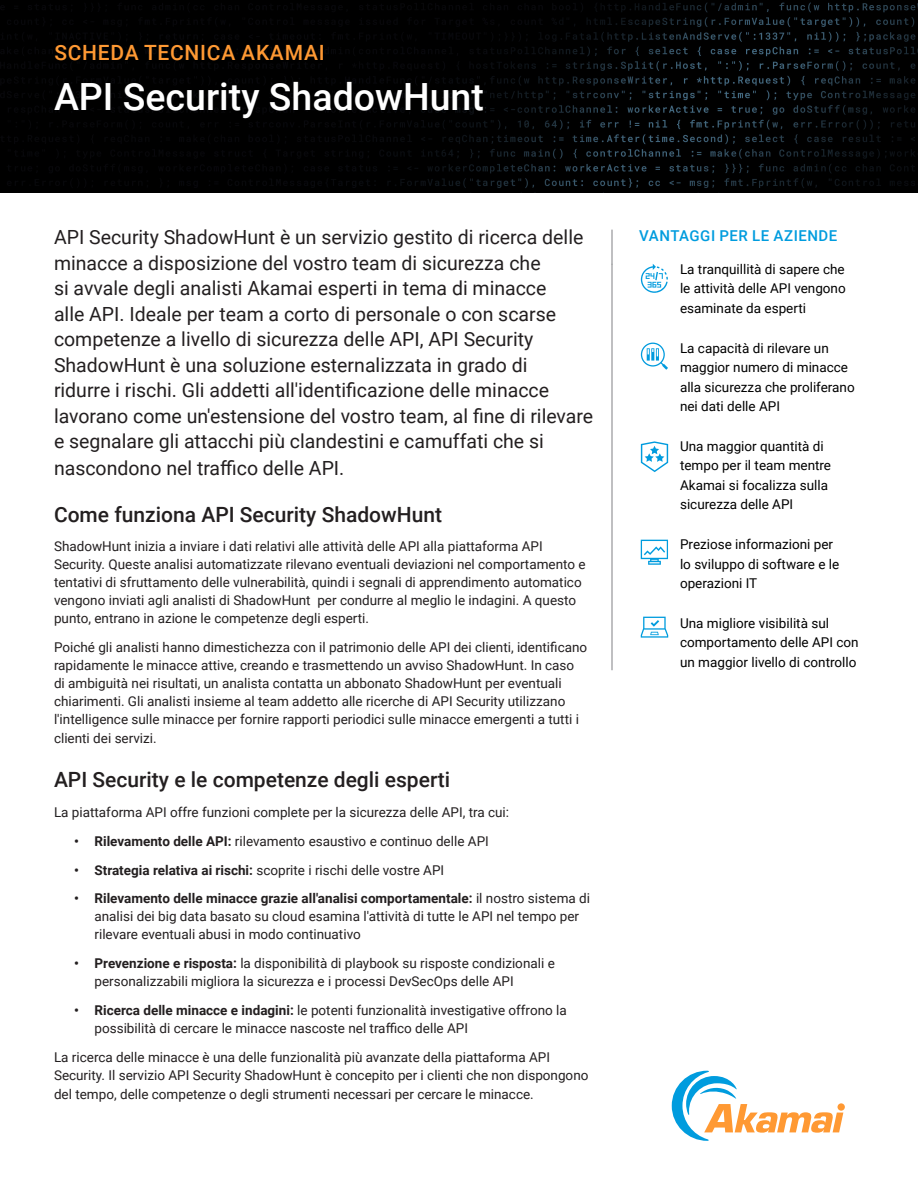
<style>
.page{position:relative;width:918px;height:1188px;background:#fff}
.page>*{position:absolute;margin:0;border:0;box-sizing:border-box;transform-origin:0 0}
.t1{font:500 37.5px "Roboto";color:#fff}
.t2{font:500 21px "Roboto";color:#231f20}
.Preheader{font:500 21px "Roboto";letter-spacing:.035em;color:#f93}
.Intro_Paragraph{font:19.5px/25.7px "Roboto";color:#231f20}
.Benefits_header{font:500 15px "Roboto";letter-spacing:.035em;color:#009cde}
.t3{font:13.5px/18px "Roboto";color:#231f20}
.Benefits_body_copy{font:13.5px/19.5px "Roboto";color:#000}
.s1{font-weight:700}
</style>
<div class="page">
<img style="left:0;top:0;width:918px;height:192px">
<svg style="left:672px;top:1071px;width:171px;height:70px"></svg>
<hr style="left:611px;top:230px;width:2px;height:35px;background:#aaabad">
<hr style="left:611px;top:264px;width:2px;height:406px;background:#aaabad">
<svg style="left:641px;top:441px;width:27px;height:31px"></svg>
<svg style="left:641px;top:540px;width:27px;height:25px"></svg>
<svg style="left:641px;top:264px;width:27px;height:29px"></svg>
<svg style="left:641px;top:343px;width:27px;height:27px"></svg>
<svg style="left:641px;top:617px;width:27px;height:21px"></svg>
<p class="Preheader" style="left:54px;top:38px;width:272px">SCHEDA TECNICA AKAMAI</p>
<p class="t1" style="left:54px;top:71px;width:431px">API Security ShadowHunt</p>
<p class="Intro_Paragraph" style="left:54px;top:224px;width:541px">API Security ShadowHunt è un servizio gestito di ricerca delle minacce a disposizione del vostro team di sicurezza che<br>si avvale degli analisti Akamai esperti in tema di minacce<br>alle API. Ideale per team a corto di personale o con scarse competenze a livello di sicurezza delle API, API Security ShadowHunt è una soluzione esternalizzata in grado di<br>ridurre i rischi. Gli addetti all'identificazione delle minacce lavorano come un'estensione del vostro team, al fine di rilevare e segnalare gli attacchi più clandestini e camuffati che si nascondono nel traffico delle API.</p>
<h1 class="t2" style="left:54px;top:500px;width:390px">Come funziona API Security ShadowHunt</h1>
<p class="t3" style="left:54px;top:537px;width:533px">ShadowHunt inizia a inviare i dati relativi alle attività delle API alla piattaforma API Security. Queste analisi automatizzate rilevano eventuali deviazioni nel comportamento e tentativi di sfruttamento delle vulnerabilità, quindi i segnali di apprendimento automatico vengono inviati agli analisti di ShadowHunt per condurre al meglio le indagini. A questo punto, entrano in azione le competenze degli esperti.</p>
<p class="t3" style="left:54px;top:637px;width:535px">Poiché gli analisti hanno dimestichezza con il patrimonio delle API dei clienti, identificano rapidamente le minacce attive, creando e trasmettendo un avviso ShadowHunt. In caso di ambiguità nei risultati, un analista contatta un abbonato ShadowHunt per eventuali chiarimenti. Gli analisti insieme al team addetto alle ricerche di API Security utilizzano l'intelligence sulle minacce per fornire rapporti periodici sulle minacce emergenti a tutti i</p>
<p class="t3" style="left:54px;top:729px;width:104px">clienti dei servizi.</p>
<h1 class="t2" style="left:54px;top:765px;width:398px">API Security e le competenze degli esperti</h1>
<p class="t3" style="left:54px;top:803px;width:457px">La piattaforma API offre funzioni complete per la sicurezza delle API, tra cui:</p>
<p class="t3" style="left:74px;top:832px;width:416px"><span class="s1">• Rilevamento delle API:</span> rilevamento esaustivo e continuo delle API</p>
<p class="t3" style="left:74px;top:860px;width:371px"><span class="s1">• Strategia relativa ai rischi:</span> scoprite i rischi delle vostre API</p>
<p class="t3" style="left:94px;top:889px;width:497px;text-indent:-20px"><span class="s1">• Rilevamento delle minacce grazie all'analisi comportamentale:</span> il nostro sistema di analisi dei big data basato su cloud esamina l'attività di tutte le API nel tempo per rilevare eventuali abusi in modo continuativo</p>
<p class="t3" style="left:94px;top:954px;width:462px;text-indent:-20px"><span class="s1">• Prevenzione e risposta:</span> la disponibilità di playbook su risposte condizionali e personalizzabili migliora la sicurezza e i processi DevSecOps delle API</p>
<p class="t3" style="left:94px;top:1001px;width:474px;text-indent:-20px"><span class="s1">• Ricerca delle minacce e indagini:</span> le potenti funzionalità investigative offrono la possibilità di cercare le minacce nascoste nel traffico delle API</p>
<p class="t3" style="left:54px;top:1048px;width:536px">La ricerca delle minacce è una delle funzionalità più avanzate della piattaforma API<br>Security. Il servizio API Security ShadowHunt è concepito per i clienti che non dispongono</p>
<p class="t3" style="left:54px;top:1085px;width:481px">del tempo, delle competenze o degli strumenti necessari per cercare le minacce.</p>
<p class="Benefits_header" style="left:639px;top:225px;width:200px">VANTAGGI PER LE AZIENDE</p>
<p class="Benefits_body_copy" style="left:680px;top:259px;width:167px;text-align:justify">La tranquillità di sapere che le attività delle API vengono esaminate da esperti</p>
<p class="Benefits_body_copy" style="left:680px;top:338px;width:176px">La capacità di rilevare un maggior numero di minacce alla sicurezza che proliferano nei dati delle API</p>
<p class="Benefits_body_copy" style="left:680px;top:436px;width:153px">Una maggior quantità di tempo per il team mentre<br>Akamai si focalizza sulla sicurezza delle API</p>
<p class="Benefits_body_copy" style="left:680px;top:534px;width:161px">Preziose informazioni per lo sviluppo di software e le operazioni IT</p>
<p class="Benefits_body_copy" style="left:680px;top:613px;width:180px">Una migliore visibilità sul comportamento delle API con un maggior livello di controllo</p>
</div>
